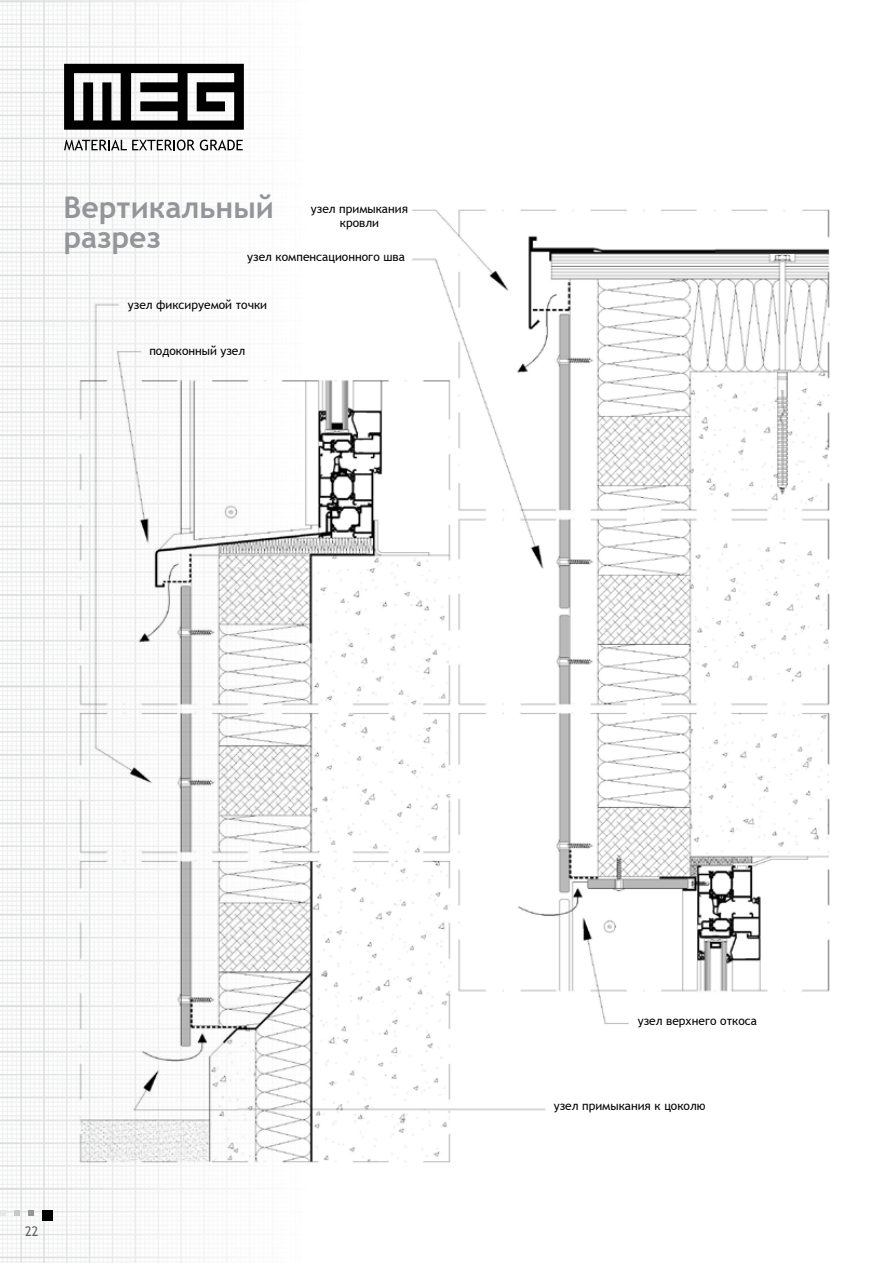
<style>
.page{position:relative;width:893px;height:1263px;background:#fff}
.page>*{position:absolute;margin:0;border:0;box-sizing:border-box;transform-origin:0 0}
.t1{font:700 30px/30px "Trebuchet MS";color:#939598}
.t2{font:13.35px "Trebuchet MS";color:#636466;scale:.95 1}
.t3{font:12px/14.4px "Trebuchet MS";color:#000;text-align:center}
</style>
<div class="page">
<img style="left:0;top:0;width:244px;height:1263px">
<div style="left:43px;top:1210px;width:10px;height:10px;background:#000"></div>
<svg style="left:28px;top:1210px;width:6px;height:5px"></svg>
<svg style="left:14px;top:1210px;width:5px;height:5px"></svg>
<svg style="left:0;top:1210px;width:5px;height:5px"></svg>
<svg style="left:64px;top:64px;width:180px;height:66px"></svg>
<svg style="left:64px;top:140px;width:179px;height:10px"></svg>
<img style="left:64px;top:187px;width:765px;height:984px">
<h1 class="t1" style="left:64px;top:192px;width:212px">Вертикальный разрез</h1>
<p class="t3" style="left:311px;top:201px;width:99px">узел примыкания кровли</p>
<p class="t3" style="left:247px;top:249px;width:159px">узел компенсационного шва</p>
<p class="t3" style="left:128px;top:297px;width:141px">узел фиксируемой точки</p>
<p class="t3" style="left:149px;top:343px;width:97px">подоконный узел</p>
<p class="t2" style="left:25px;top:1223px;width:15px">22</p>
<p class="t3" style="left:638px;top:1014px;width:121px">узел верхнего откоса</p>
<p class="t3" style="left:554px;top:1099px;width:153px">узел примыкания к цоколю</p>
</div>
